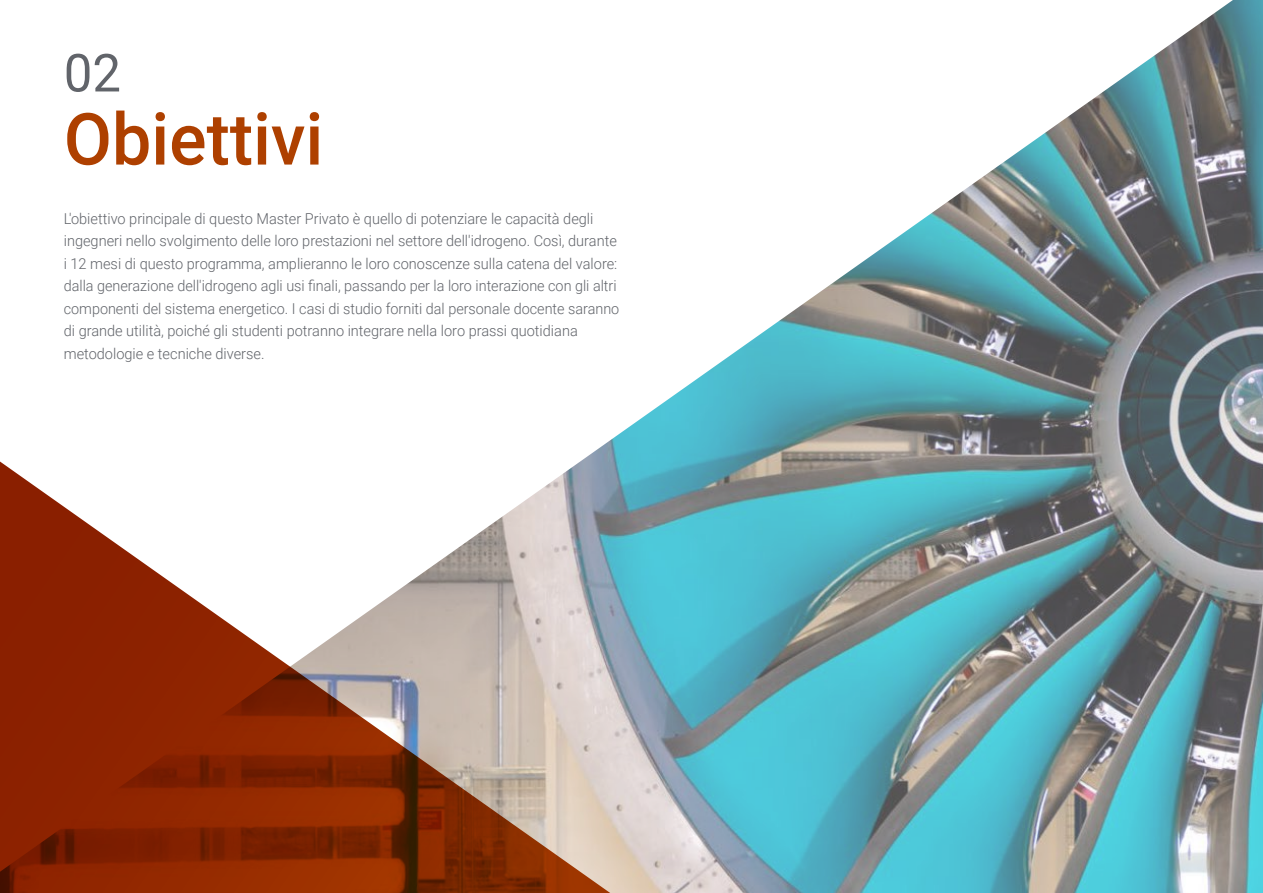
<style>
.page{position:relative;width:1263px;height:893px;background:#fff}
.page>*{position:absolute;margin:0;border:0;box-sizing:border-box;transform-origin:0 0}
.t1{font:500 72px "Roboto";color:#ae4000}
.t2{font:52.5px "Roboto";color:#61646a}
.t3{font:300 15px/22.5px "Roboto";color:#61646a}
</style>
<div class="page">
<img style="left:602px;top:0;width:661px;height:893px">
<svg style="left:0;top:446px;width:640px;height:447px"></svg>
<h2 class="t2" style="left:64px;top:36px;width:59px">02</h2>
<h1 class="t1" style="left:64px;top:89px;width:261px">Obiettivi</h1>
<p class="t3" style="left:64px;top:207px;width:557px">L'obiettivo principale di questo Master Privato è quello di potenziare le capacità degli ingegneri nello svolgimento delle loro prestazioni nel settore dell'idrogeno. Così, durante i 12 mesi di questo programma, amplieranno le loro conoscenze sulla catena del valore: dalla generazione dell'idrogeno agli usi finali, passando per la loro interazione con gli altri componenti del sistema energetico. I casi di studio forniti dal personale docente saranno di grande utilità, poiché gli studenti potranno integrare nella loro prassi quotidiana metodologie e tecniche diverse.</p>
</div>
